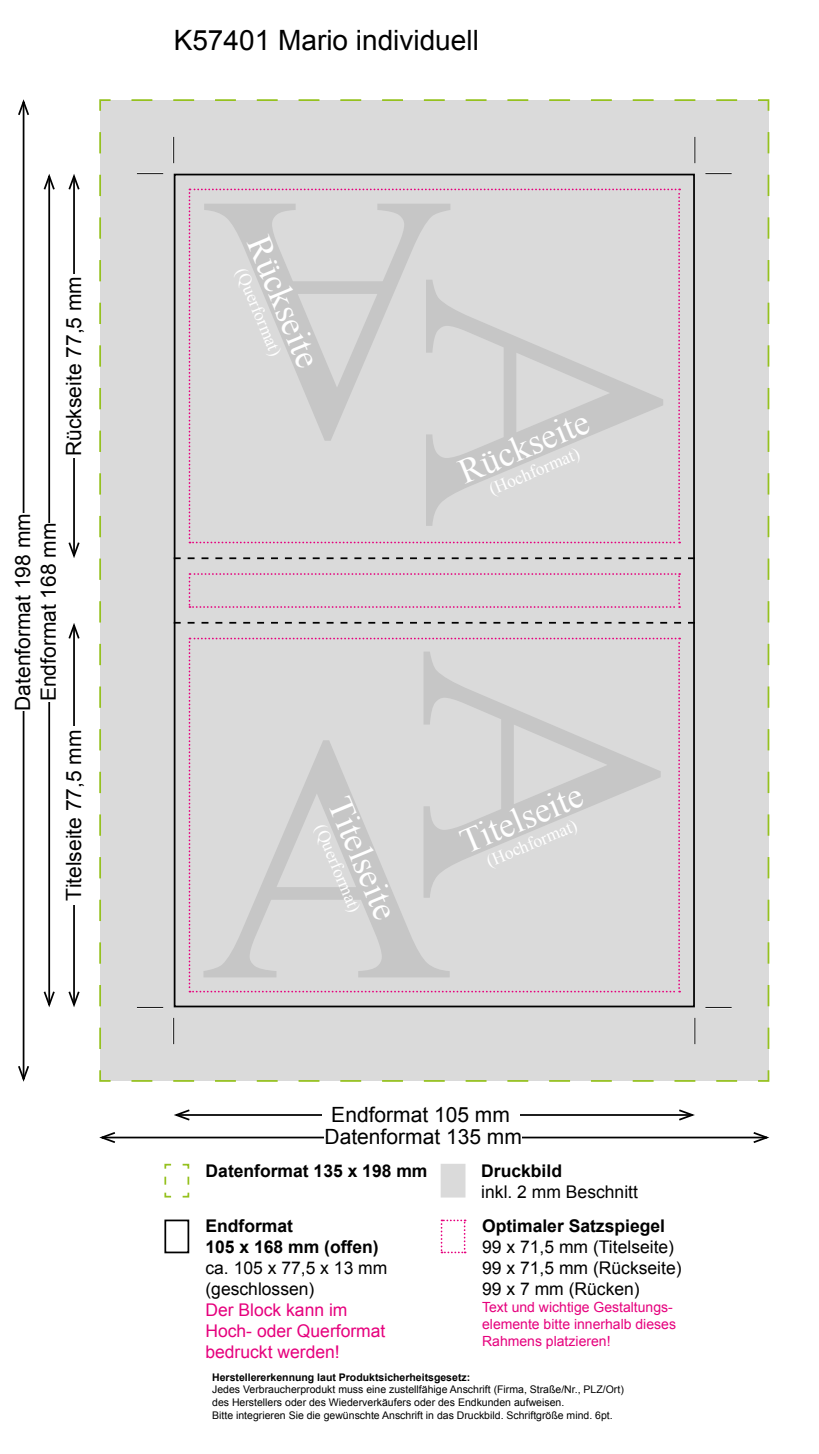
<style>
.page{position:relative;width:819px;height:1454px;background:#fff}
.page>*{position:absolute;margin:0;border:0;box-sizing:border-box;transform-origin:0 0}
.t1{font:35px "Times New Roman";color:#fff}
.t2{font:28px "Arial";color:#000}
.t3{font:21px/22.6px "Arial";color:#000;text-align:center}
.t4{font:17.5px/21px "Arial";color:#000}
.t5{font:700 17.5px/21px "Arial";color:#000}
.t6{font:17.5px "Times New Roman";color:#fff}
.t7{font:17.5px/21px "Arial";color:#e6007d}
.t8{font:14px/16.8px "Arial";color:#e6007d}
.t9{font:10.5px/12.6px "Arial";color:#000}
.t10{font:700 10.5px "Arial";color:#000}
</style>
<div class="page">
<div style="left:99px;top:99px;width:671px;height:983px;background:#dadada"></div>
<div style="left:189px;top:189px;width:491px;height:354px;background:#dadada"></div>
<div style="left:189px;top:637px;width:491px;height:355px;background:#dadada"></div>
<svg style="left:189px;top:573px;width:491px;height:35px;background:#dad1d6"></svg>
<svg style="left:174px;top:557px;width:520px;height:2px"></svg>
<svg style="left:174px;top:622px;width:520px;height:1px"></svg>
<hr style="left:48px;top:176px;width:2px;height:828px;background:#000">
<svg style="left:43px;top:174px;width:12px;height:17px"></svg>
<svg style="left:43px;top:989px;width:12px;height:19px"></svg>
<hr style="left:23px;top:102px;width:1px;height:977px;background:#000">
<svg style="left:18px;top:99px;width:11px;height:18px"></svg>
<svg style="left:18px;top:1064px;width:11px;height:18px"></svg>
<hr style="left:73px;top:176px;width:2px;height:380px;background:#000">
<svg style="left:68px;top:174px;width:12px;height:17px"></svg>
<svg style="left:68px;top:540px;width:12px;height:18px"></svg>
<hr style="left:73px;top:625px;width:2px;height:379px;background:#000">
<svg style="left:68px;top:623px;width:12px;height:17px"></svg>
<svg style="left:68px;top:989px;width:12px;height:18px"></svg>
<div style="left:41px;top:523px;width:15px;height:178px;background:#fff"></div>
<div style="left:15px;top:513px;width:15px;height:197px;background:#fff"></div>
<div style="left:66px;top:274px;width:15px;height:184px;background:#fff"></div>
<div style="left:66px;top:725px;width:15px;height:179px;background:#fff"></div>
<svg style="left:440px;top:1219px;width:25px;height:34px"></svg>
<svg style="left:164px;top:1163px;width:26px;height:35px"></svg>
<div style="left:440px;top:1163px;width:25px;height:34px;background:#dadada;border:2px solid #dadada"></div>
<div style="left:164px;top:1219px;width:25px;height:34px;border:2px solid #000"></div>
<hr style="left:176px;top:1114px;width:516px;height:1px;background:#000">
<svg style="left:677px;top:1109px;width:18px;height:12px"></svg>
<svg style="left:174px;top:1109px;width:17px;height:12px"></svg>
<hr style="left:102px;top:1136px;width:664px;height:2px;background:#000">
<svg style="left:751px;top:1132px;width:19px;height:11px"></svg>
<svg style="left:99px;top:1132px;width:18px;height:11px"></svg>
<div style="left:322px;top:1106px;width:197px;height:15px;background:#fff"></div>
<div style="left:324px;top:1128px;width:198px;height:16px;background:#fff"></div>
<hr style="left:137px;top:173px;width:26px;height:2px;background:#fff">
<hr style="left:705px;top:173px;width:26px;height:2px;background:#fff">
<hr style="left:137px;top:1006px;width:26px;height:2px;background:#fff">
<hr style="left:705px;top:1006px;width:26px;height:2px;background:#fff">
<hr style="left:173px;top:137px;width:2px;height:26px;background:#fff">
<hr style="left:173px;top:1018px;width:2px;height:26px;background:#fff">
<hr style="left:693px;top:137px;width:3px;height:26px;background:#fff">
<hr style="left:693px;top:1018px;width:3px;height:26px;background:#fff">
<svg style="left:137px;top:173px;width:26px;height:1px"></svg>
<svg style="left:705px;top:173px;width:26px;height:1px"></svg>
<svg style="left:137px;top:1007px;width:26px;height:1px"></svg>
<svg style="left:705px;top:1007px;width:26px;height:1px"></svg>
<svg style="left:173px;top:137px;width:1px;height:26px"></svg>
<svg style="left:173px;top:1018px;width:1px;height:26px"></svg>
<svg style="left:694px;top:137px;width:1px;height:26px"></svg>
<svg style="left:694px;top:1018px;width:1px;height:26px"></svg>
<h3 class="t3" style="left:63px;top:456px;width:181px;rotate:-90deg">Rückseite 77,5 mm</h3>
<h3 class="t3" style="left:12px;top:710px;width:199px;rotate:-90deg">Datenformat 198 mm</h3>
<h3 class="t3" style="left:37px;top:701px;width:180px;rotate:-90deg">Endformat 168 mm</h3>
<h3 class="t3" style="left:63px;top:900px;width:172px;rotate:-90deg">Titelseite 77,5 mm</h3>
<h2 class="t2" style="left:174px;top:22px;width:307px">K57401 Mario individuell</h2>
<h1 class="t1" style="left:278px;top:229px;width:140px;rotate:67deg">Rückseite</h1>
<h3 class="t6" style="left:252px;top:264px;width:95px;rotate:68deg">(Querformat)</h3>
<h1 class="t1" style="left:451px;top:452px;width:140px;rotate:-23deg">Rückseite</h1>
<h3 class="t6" style="left:485px;top:478px;width:98px;rotate:-22deg">(Hochformat)</h3>
<h1 class="t1" style="left:359px;top:789px;width:131px;rotate:67deg">Titelseite</h1>
<h3 class="t6" style="left:331px;top:820px;width:95px;rotate:68deg">(Querformat)</h3>
<h1 class="t1" style="left:453px;top:821px;width:131px;rotate:-23deg">Titelseite</h1>
<h3 class="t6" style="left:483px;top:850px;width:98px;rotate:-22deg">(Hochformat)</h3>
<h3 class="t3" style="left:324px;top:1103px;width:199px">Endformat 105 mm<br>Datenformat 135 mm</h3>
<h3 class="t5" style="left:206px;top:1160px;width:223px">Datenformat 135 x 198 mm</h3>
<h3 class="t5" style="left:205px;top:1215px;width:175px">Endformat<br>105 x 168 mm (offen)</h3>
<h3 class="t4" style="left:205px;top:1257px;width:183px">ca. 105 x 77,5 x 13 mm (geschlossen)</h3>
<h3 class="t7" style="left:205px;top:1299px;width:181px">Der Block kann im<br>Hoch- oder Querformat bedruckt werden!</h3>
<h3 class="t5" style="left:481px;top:1160px;width:82px">Druckbild</h3>
<h3 class="t4" style="left:481px;top:1181px;width:158px">inkl. 2 mm Beschnitt</h3>
<h3 class="t5" style="left:482px;top:1215px;width:184px">Optimaler Satzspiegel</h3>
<h3 class="t4" style="left:482px;top:1236px;width:201px">99 x 71,5 mm (Titelseite)<br>99 x 71,5 mm (Rückseite)<br>99 x 7 mm (Rücken)</h3>
<h3 class="t8" style="left:482px;top:1298px;width:195px">Text und wichtige Gestaltungs&shy;elemente bitte innerhalb dieses<br>Rahmens platzieren!</h3>
<p class="t10" style="left:212px;top:1369px;width:259px">Herstellererkennung laut Produktsicherheitsgesetz:</p>
<p class="t9" style="left:212px;top:1383px;width:413px">Jedes Verbraucherprodukt muss eine zustellfähige Anschrift (Firma, Straße/Nr., PLZ/Ort) des Herstellers oder des Wiederverkäufers oder des Endkunden aufweisen.<br>Bitte integrieren Sie die gewünschte Anschrift in das Druckbild. Schriftgröße mind. 6pt.</p>
</div>
